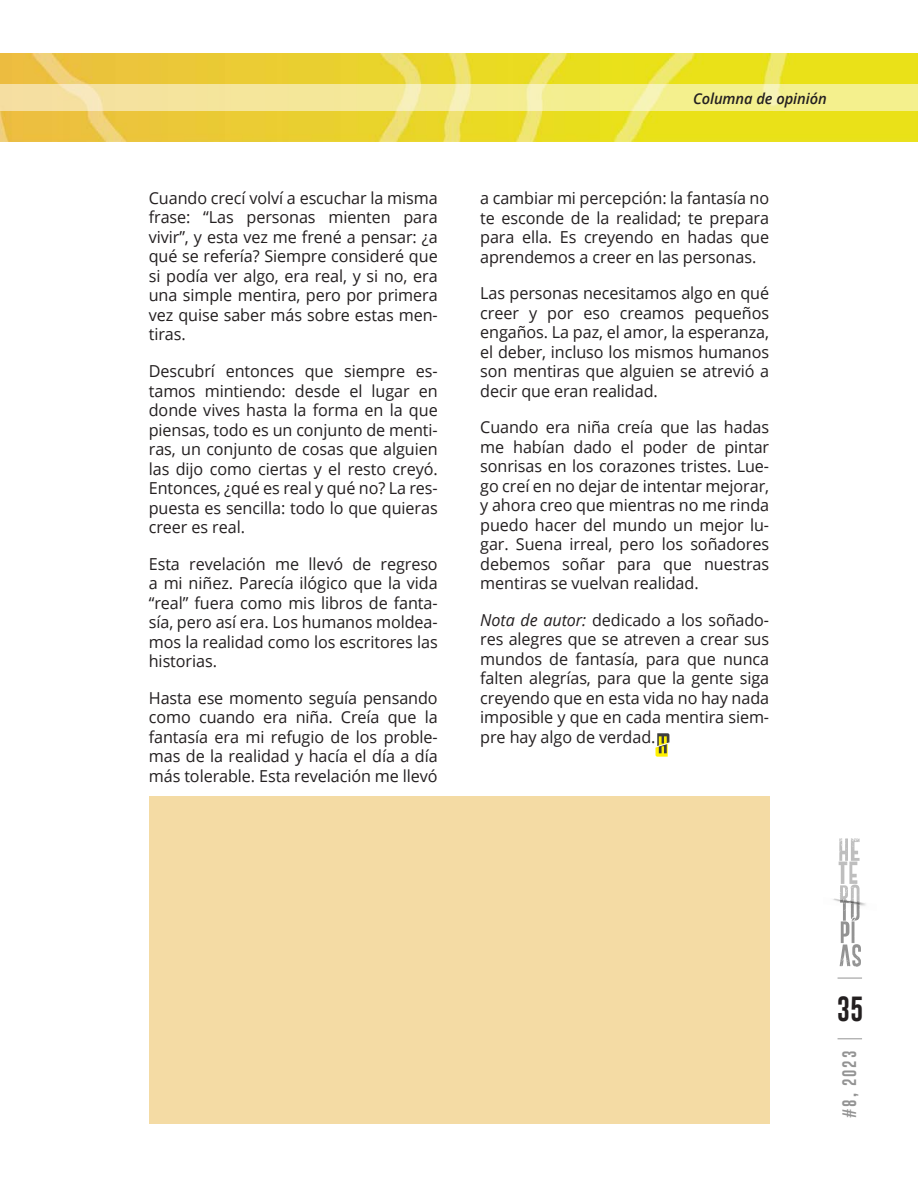
<style>
.page{position:relative;width:918px;height:1188px;background:#fff}
.page>*{position:absolute;margin:0;border:0;box-sizing:border-box;transform-origin:0 0}
.t1{font:25.5px "Gobold";color:#231f20}
.C__de_texto_Principal{font:16.5px/19.5px "Open Sans";letter-spacing:-.005em;color:#231f20;text-align:justify}
.t2{font:italic 600 15px "Open Sans";letter-spacing:-.005em;color:#231f20}
.t3{font:14.25px "Gobold Lowplus";color:#808080}
.s1{font-style:italic}
</style>
<div class="page">
<svg style="left:839px;top:838px;width:22px;height:129px"></svg>
<img style="left:833px;top:897px;width:33px;height:14px">
<svg style="left:838px;top:978px;width:24px;height:1px"></svg>
<svg style="left:838px;top:1038px;width:24px;height:1px"></svg>
<img style="left:0;top:54px;width:918px;height:87px">
<svg style="left:1px;top:84px;width:917px;height:27px"></svg>
<svg style="left:0;top:84px;width:1px;height:27px"></svg>
<svg style="left:655px;top:733px;width:14px;height:24px"></svg>
<div style="left:149px;top:796px;width:620px;height:328px;background:#f4dba4"></div>
<p class="C__de_texto_Principal" style="left:149px;top:188px;width:290px">Cuando crecí volví a escuchar la misma frase: “Las personas mienten para vivir”, y esta vez me frené a pensar: ¿a qué se refería? Siempre consideré que si podía ver algo, era real, y si no, era una simple mentira, pero por primera vez quise saber más sobre estas men&shy;tiras.</p>
<p class="C__de_texto_Principal" style="left:149px;top:361px;width:290px">Descubrí entonces que siempre es&shy;tamos mintiendo: desde el lugar en donde vives hasta la forma en la que piensas, todo es un conjunto de menti&shy;ras, un conjunto de cosas que alguien las dijo como ciertas y el resto creyó.<br>Entonces, ¿qué es real y qué no? La res&shy;puesta es sencilla: todo lo que quieras creer es real.</p>
<p class="C__de_texto_Principal" style="left:149px;top:553px;width:290px">Esta revelación me llevó de regreso a mi niñez. Parecía ilógico que la vida “real” fuera como mis libros de fanta&shy;sía, pero así era. Los humanos moldea&shy;mos la realidad como los escritores las historias.</p>
<p class="C__de_texto_Principal" style="left:149px;top:687px;width:290px">Hasta ese momento seguía pensando como cuando era niña. Creía que la fantasía era mi refugio de los proble&shy;mas de la realidad y hacía el día a día más tolerable. Esta revelación me llevó</p>
<p class="t2" style="left:693px;top:88px;width:135px">Columna de opinión</p>
<p class="C__de_texto_Principal" style="left:480px;top:188px;width:290px">a cambiar mi percepción: la fantasía no te esconde de la realidad; te prepara para ella. Es creyendo en hadas que aprendemos a creer en las personas.</p>
<p class="C__de_texto_Principal" style="left:480px;top:283px;width:290px">Las personas necesitamos algo en qué creer y por eso creamos pequeños engaños. La paz, el amor, la esperanza, el deber, incluso los mismos humanos son mentiras que alguien se atrevió a decir que eran realidad.</p>
<p class="C__de_texto_Principal" style="left:480px;top:417px;width:290px">Cuando era niña creía que las hadas me habían dado el poder de pintar sonrisas en los corazones tristes. Lue&shy;go creí en no dejar de intentar mejorar, y ahora creo que mientras no me rinda puedo hacer del mundo un mejor lu&shy;gar. Suena irreal, pero los soñadores debemos soñar para que nuestras mentiras se vuelvan realidad.</p>
<p class="C__de_texto_Principal" style="left:480px;top:609px;width:290px"><span class="s1">Nota de autor:</span> dedicado a los soñado&shy;res alegres que se atreven a crear sus mundos de fantasía, para que nunca falten alegrías, para que la gente siga creyendo que en esta vida no hay nada imposible y que en cada mentira siem&shy;pre hay algo de verdad.</p>
<h1 class="t1" style="left:837px;top:993px;width:28px">35</h1>
<p class="t3" style="left:840px;top:1118px;width:69px;rotate:-90deg">#8, 2023</p>
</div>
